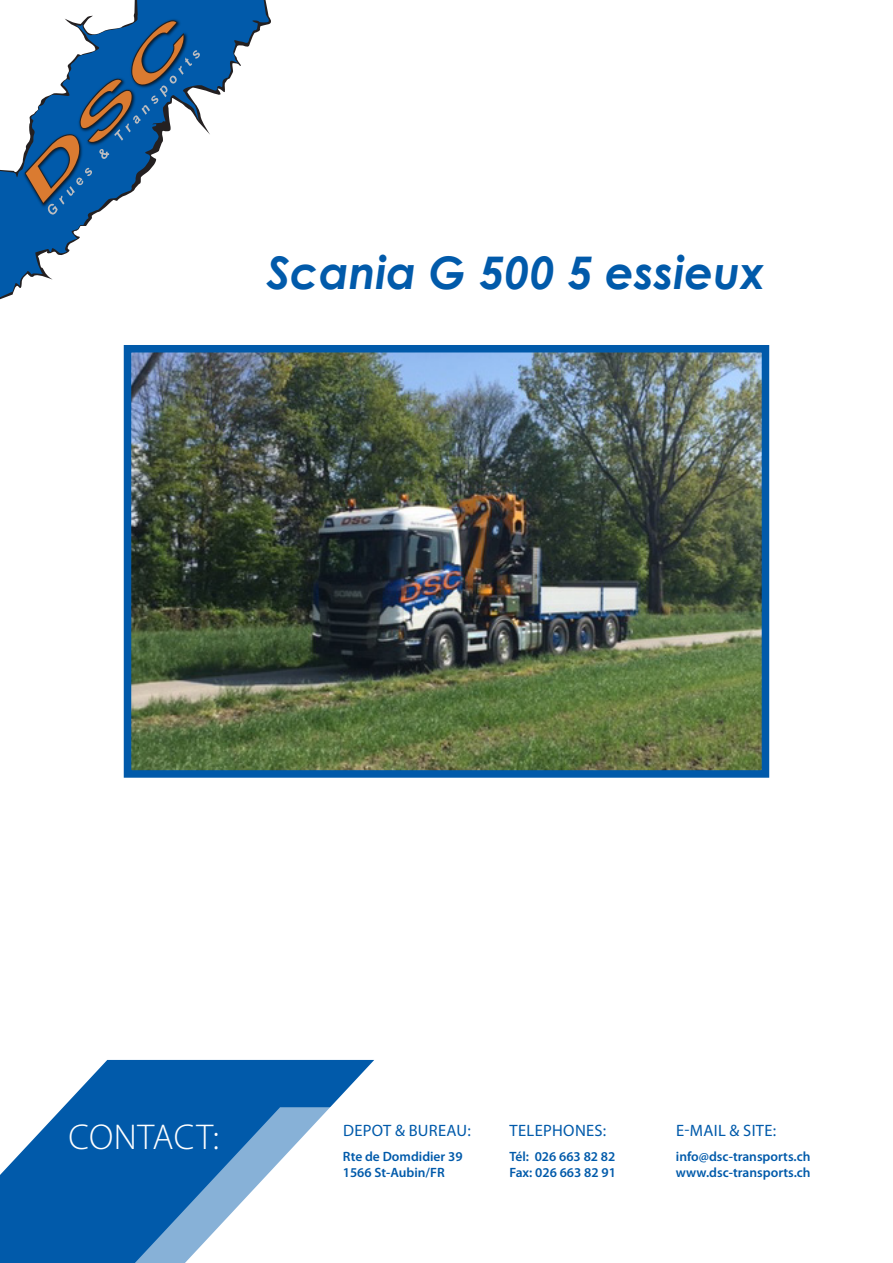
<style>
.page{position:relative;width:893px;height:1263px;background:#fff}
.page>*{position:absolute;margin:0;border:0;box-sizing:border-box;transform-origin:0 0}
.t1{font:italic 700 45px "Century Gothic";color:#015aaa}
.Header_H1{font:300 36px "Myriad Pro";letter-spacing:.015em;color:#fff}
.t2{font:16.5px "Myriad Pro";letter-spacing:.02em;color:#015aaa}
.t3{font:600 13.5px "Myriad Pro";color:#015aaa}
</style>
<div class="page">
<svg style="left:63px;top:1060px;width:311px;height:47px;background:#2471b6"></svg>
<svg style="left:0;top:1107px;width:331px;height:156px;fill:#015aaa"></svg>
<img style="left:133px;top:354px;width:627px;height:415px">
<div style="left:124px;top:345px;width:645px;height:433px;border:8px solid #015aaa"></div>
<svg style="left:0;top:0;width:269px;height:297px"></svg>
<img style="left:22px;top:17px;width:167px;height:192px">
<svg style="left:25px;top:18px;width:175px;height:197px"></svg>
<p class="t1" style="left:267px;top:244px;width:500px">Scania G 500 5 essieux</p>
<p class="Header_H1" style="left:68px;top:1115px;width:152px">CONTACT:</p>
<p class="t2" style="left:343px;top:1120px;width:129px">DEPOT &amp; BUREAU:</p>
<p class="t3" style="left:343px;top:1148px;width:121px">Rte de Domdidier 39</p>
<p class="t3" style="left:343px;top:1164px;width:103px">1566 St-Aubin/FR</p>
<p class="t2" style="left:510px;top:1120px;width:98px">TELEPHONES:</p>
<p class="t3" style="left:509px;top:1148px;width:108px">Tél: 026 663 82 82</p>
<p class="t3" style="left:509px;top:1164px;width:108px">Fax: 026 663 82 91</p>
<p class="t2" style="left:676px;top:1120px;width:102px">E-MAIL &amp; SITE:</p>
<p class="t3" style="left:676px;top:1148px;width:136px">info@dsc-transports.ch</p>
<p class="t3" style="left:676px;top:1164px;width:136px">www.dsc-transports.ch</p>
</div>
